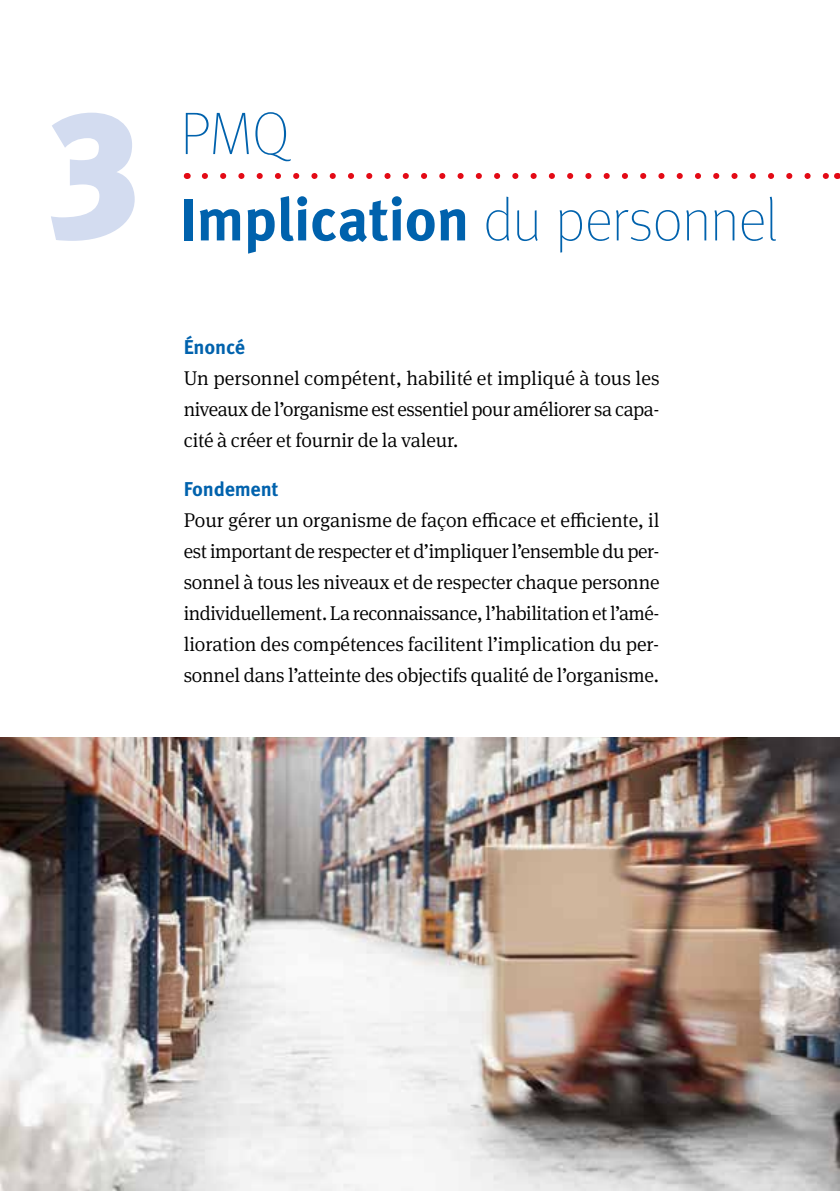
<style>
.page{position:relative;width:840px;height:1191px;background:#fff}
.page>*{position:absolute;margin:0;border:0;box-sizing:border-box;transform-origin:0 0}
.t1{font:900 178px "Meta Pro";color:#d3dcf0}
.t2{font:100 60px/86.4px "Meta Pro";color:#0062ad}
.t3{font:300 20px/31px "Meta Serif Pro";letter-spacing:-.01em;color:#000;text-align:justify}
.t4{font:700 20px "Meta Pro";letter-spacing:-.01em;color:#0062ad}
.s1{font-weight:700}
</style>
<div class="page">
<img style="left:0;top:737px;width:839px;height:454px">
<svg style="left:205px;top:173px;width:622px;height:6px"></svg>
<h1 class="t1" style="left:46px;top:31px;width:96px">3</h1>
<h2 class="t2" style="left:179px;top:88px;width:599px">PMQ<br><span class="s1">Implication</span> du personnel</h2>
<p class="t4" style="left:184px;top:331px;width:63px">Énoncé</p>
<p class="t3" style="left:184px;top:361px;width:477px">Un personnel compétent, habilité et impliqué à tous les niveaux de l’organisme est essentiel pour améliorer sa capa&shy;cité à créer et fournir de la valeur.</p>
<p class="t4" style="left:184px;top:473px;width:96px">Fondement</p>
<p class="t3" style="left:184px;top:504px;width:477px">Pour gérer un organisme de façon efficace et efficiente, il est important de respecter et d’impliquer l’ensemble du per&shy;sonnel à tous les niveaux et de respecter chaque personne individuellement. La reconnaissance, l’habilitation et l’amé&shy;lioration des compétences facilitent l’implication du per&shy;sonnel dans l’atteinte des objectifs qualité de l’organisme.</p>
</div>
